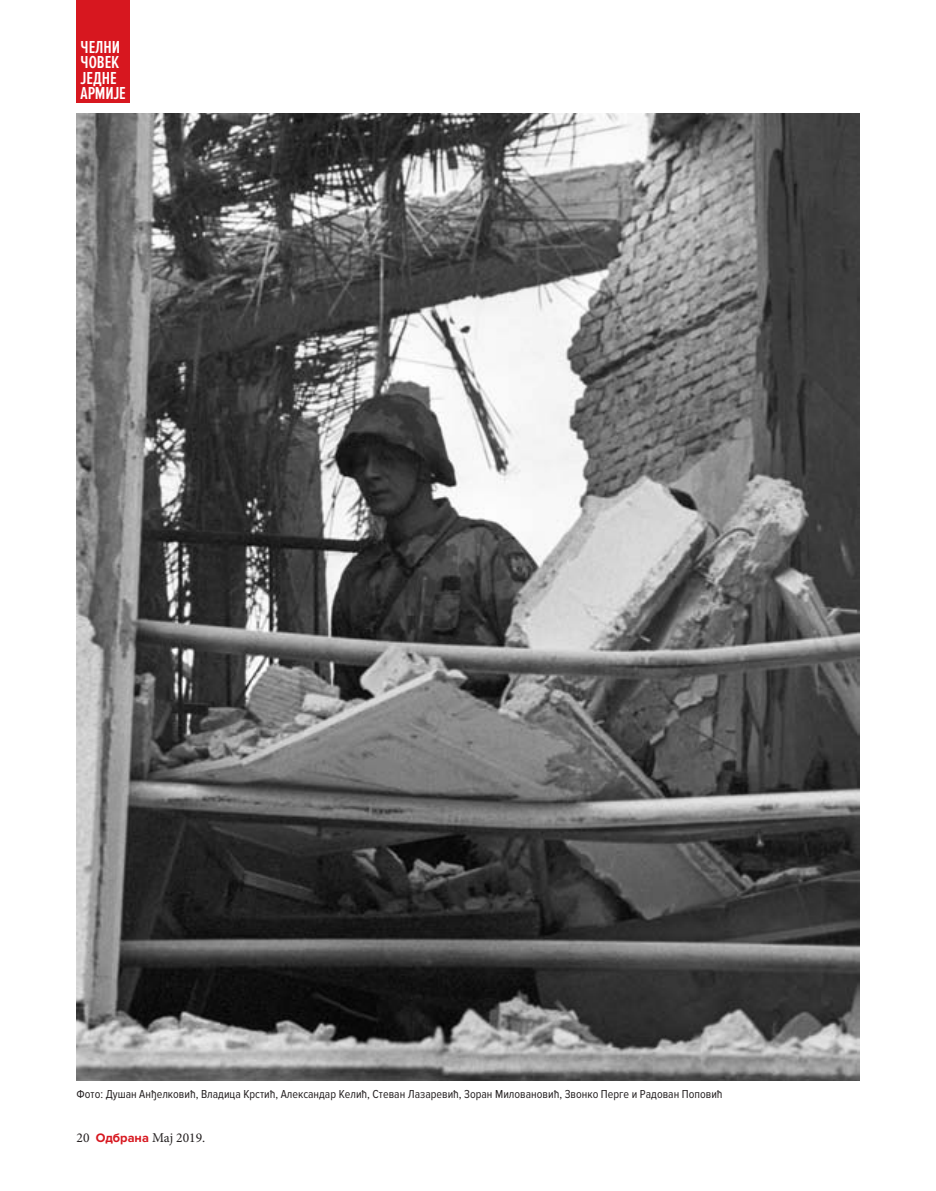
<style>
.page{position:relative;width:936px;height:1191px;background:#fff}
.page>*{position:absolute;margin:0;border:0;box-sizing:border-box;transform-origin:0 0}
.t1{font:600 18px/15.5px "Proxima Nova Ex Cn";color:#fff}
.t2{font:13.5px "Minion Pro";color:#231f20}
.t3{font:12px "Proxima Nova Cond";color:#231f20}
.s1{font-family:"Proxima Nova";font-weight:700;font-size:12.75px;color:#d7171f}
</style>
<div class="page">
<div style="left:77px;top:0;width:53px;height:103px;background:#d7171f"></div>
<img style="left:77px;top:114px;width:782px;height:966px">
<h1 class="t1" style="left:81px;top:39px;width:47px">ЧЕЛНИ<br>ЧОВЕК<br>ЈЕДНЕ<br>АРМИЈЕ</h1>
<p class="t3" style="left:77px;top:1087px;width:647px">Фото: Душан Анђелковић, Владица Крстић, Александар Келић, Стеван Лазаревић, Зоран Миловановић, Звонко Перге и Радован Поповић</p>
<p class="t2" style="left:77px;top:1129px;width:130px">20 <span class="s1">Одбрана</span> Мај 2019.</p>
</div>
